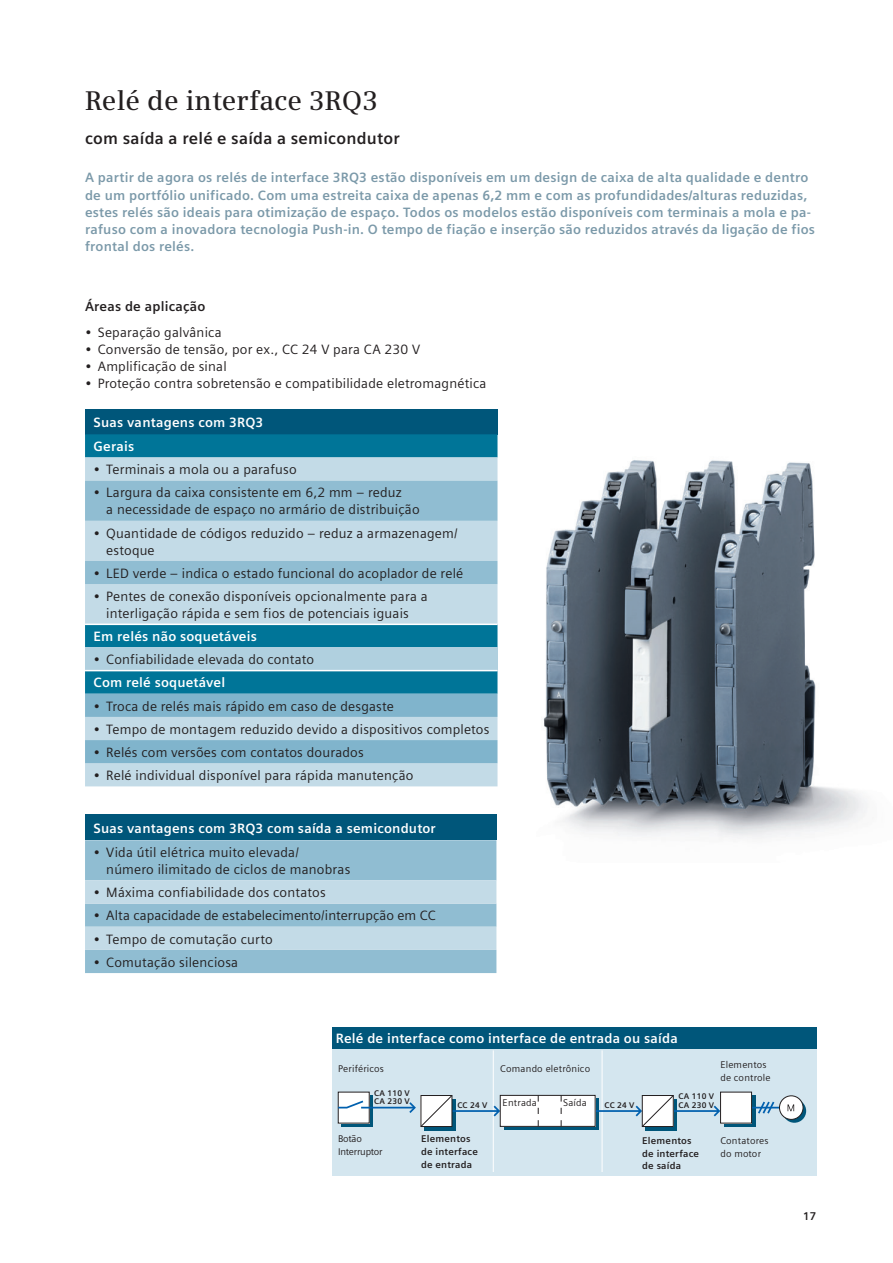
<style>
.page{position:relative;width:893px;height:1263px;background:#fff}
.page>*{position:absolute;margin:0;border:0;box-sizing:border-box;transform-origin:0 0}
._01__Headline__18pt{font:600 27px "Siemens Serif";letter-spacing:.005em;color:#231f20}
.Global_11_pt_Bold_Bl{font:700 16.5px "Siemens Sans";letter-spacing:.015em;color:#231f20}
.t1{font:13.5px/17px "Siemens Sans";letter-spacing:.015em;color:#231f20}
._11_Lead_In_9pt_4mm{font:700 13.5px/17px "Siemens Sans";letter-spacing:.015em;color:#7b99a9}
._04__Copy_Roman__9pt{font:700 13.5px "Siemens Sans";letter-spacing:.015em;color:#fff}
.Copy_Bold_9pt4mm_whi{font:700 13.5px "Siemens Sans";letter-spacing:.015em;color:#fff}
._04__Copy_Roman__9pt-2{font:700 13.5px "Siemens Sans";letter-spacing:.015em;color:#231f20}
.t2{font:700 11.25px "Siemens Sans";color:#231f20}
._04__Copy___6_5pt_3m{font:9.75px/12.8px "Siemens Sans";letter-spacing:.02em;color:#231f20}
._04__Copy___6_5pt_3m-2{font:700 9.75px/12.8px "Siemens Sans";letter-spacing:.02em;color:#231f20}
._04__Copy___6_5pt_3m-3{font:9.75px/12.8px "Siemens Sans";letter-spacing:-.02em;color:#231f20}
._04__Copy___5_5pt_2{font:700 8.25px/8.6px "Siemens Sans";letter-spacing:.02em;color:#231f20}
</style>
<div class="page">
<div style="left:332px;top:1048px;width:484px;height:128px;background:#d4e6ef"></div>
<div style="left:332px;top:1027px;width:484px;height:21px;background:#00567a"></div>
<hr style="left:493px;top:1050px;width:1px;height:122px;background:#fff">
<hr style="left:602px;top:1050px;width:1px;height:122px;background:#fff">
<svg style="left:342px;top:1095px;width:31px;height:31px"></svg>
<svg style="left:724px;top:1095px;width:31px;height:31px"></svg>
<div style="left:338px;top:1092px;width:31px;height:31px;background:#fff"></div>
<svg style="left:337px;top:1099px;width:28px;height:10px"></svg>
<hr style="left:361px;top:1107px;width:53px;height:1px;background:#0160ae">
<hr style="left:733px;top:1107px;width:62px;height:1px;background:#0160ae">
<svg style="left:756px;top:1101px;width:20px;height:13px"></svg>
<svg style="left:783px;top:1099px;width:23px;height:24px"></svg>
<div style="left:779px;top:1096px;width:24px;height:23px;background:#fff;border-radius:50%"></div>
<div style="left:779px;top:1096px;width:24px;height:23px;border:1px solid #231f20;border-radius:50%"></div>
<svg style="left:787px;top:1104px;width:7px;height:7px"></svg>
<div style="left:720px;top:1092px;width:31px;height:31px;background:#fff"></div>
<div style="left:720px;top:1092px;width:32px;height:31px;border:1px solid #231f20"></div>
<div style="left:504px;top:1099px;width:95px;height:31px;background:linear-gradient(to right,#00567a,#00567a)"></div>
<div style="left:424px;top:1099px;width:31px;height:31px;background:#00567a"></div>
<div style="left:646px;top:1099px;width:31px;height:31px;background:#00567a"></div>
<svg style="left:407px;top:1095px;width:94px;height:32px"></svg>
<svg style="left:578px;top:1095px;width:143px;height:32px"></svg>
<div style="left:500px;top:1095px;width:95px;height:31px;background:#fff"></div>
<svg style="left:538px;top:1097px;width:1px;height:27px"></svg>
<svg style="left:561px;top:1097px;width:1px;height:27px"></svg>
<div style="left:500px;top:1095px;width:95px;height:31px;border:1px solid #231f20"></div>
<div style="left:85px;top:815px;width:411px;height:25px;background:#00567a"></div>
<div style="left:85px;top:840px;width:411px;height:133px;background:#90bdd2"></div>
<svg style="left:85px;top:880px;width:411px;height:70px;background:#b2d1e0"></svg>
<img style="left:543px;top:460px;width:325px;height:379px">
<div style="left:85px;top:409px;width:412px;height:25px;background:#00567a"></div>
<div style="left:85px;top:434px;width:412px;height:23px;background:#007598"></div>
<svg style="left:85px;top:457px;width:412px;height:329px;background:#81b8cc"></svg>
<svg style="left:85px;top:481px;width:412px;height:103px;background:#a3c8da"></svg>
<div style="left:85px;top:647px;width:412px;height:24px;background:#b0d0df"></div>
<svg style="left:85px;top:694px;width:412px;height:69px;background:#96c1d5"></svg>
<hr style="left:85px;top:670px;width:412px;height:1px;background:#fff">
<hr style="left:85px;top:624px;width:412px;height:1px;background:#fff">
<p class="_01__Headline__18pt" style="left:85px;top:85px;width:295px">Relé de interface 3RQ3</p>
<p class="Global_11_pt_Bold_Bl" style="left:85px;top:129px;width:316px">com saída a relé e saída a semicondutor</p>
<p class="_11_Lead_In_9pt_4mm" style="left:85px;top:169px;width:731px">A partir de agora os relés de interface 3RQ3 estão disponíveis em um design de caixa de alta qualidade e dentro de um portfólio unificado. Com uma estreita caixa de apenas 6,2 mm e com as profundidades/alturas reduzidas, estes relés são ideais para otimização de espaço. Todos os modelos estão disponíveis com terminais a mola e pa&shy;rafuso com a inovadora tecnologia Push-in. O tempo de fiação e inserção são reduzidos através da ligação de fios frontal dos relés.</p>
<p class="_04__Copy_Roman__9pt-2" style="left:85px;top:299px;width:122px">Áreas de aplicação</p>
<p class="t1" style="left:85px;top:323px;width:138px">• Separação galvânica</p>
<p class="t1" style="left:85px;top:340px;width:337px">• Conversão de tensão, por ex., CC 24 V para CA 230 V</p>
<p class="t1" style="left:85px;top:357px;width:143px">• Amplificação de sinal</p>
<p class="t1" style="left:85px;top:374px;width:403px">• Proteção contra sobretensão e compatibilidade eletromagnética</p>
<p class="Copy_Bold_9pt4mm_whi" style="left:94px;top:414px;width:171px">Suas vantagens com 3RQ3</p>
<p class="Copy_Bold_9pt4mm_whi" style="left:94px;top:439px;width:42px">Gerais</p>
<p class="t1" style="left:94px;top:461px;width:205px">• Terminais a mola ou a parafuso</p>
<p class="t1" style="left:106px;top:484px;width:315px;text-indent:-13px">• Largura da caixa consistente em 6,2 mm – reduz<br>a necessidade de espaço no armário de distribuição</p>
<p class="t1" style="left:106px;top:524px;width:353px;text-indent:-13px">• Quantidade de códigos reduzido – reduz a armazenagem/ estoque</p>
<p class="t1" style="left:94px;top:565px;width:371px">• LED verde – indica o estado funcional do acoplador de relé</p>
<p class="t1" style="left:94px;top:588px;width:336px;text-align:center">• Pentes de conexão disponíveis opcionalmente para a interligação rápida e sem fios de potenciais iguais</p>
<p class="Copy_Bold_9pt4mm_whi" style="left:94px;top:629px;width:165px">Em relés não soquetáveis</p>
<p class="t1" style="left:94px;top:651px;width:222px">• Confiabilidade elevada do contato</p>
<p class="Copy_Bold_9pt4mm_whi" style="left:94px;top:675px;width:133px">Com relé soquetável</p>
<p class="t1" style="left:94px;top:697px;width:302px">• Troca de relés mais rápido em caso de desgaste</p>
<p class="t1" style="left:94px;top:721px;width:397px">• Tempo de montagem reduzido devido a dispositivos completos</p>
<p class="t1" style="left:94px;top:744px;width:272px">• Relés com versões com contatos dourados</p>
<p class="t1" style="left:94px;top:767px;width:321px">• Relé individual disponível para rápida manutenção</p>
<p class="_04__Copy_Roman__9pt" style="left:94px;top:820px;width:344px">Suas vantagens com 3RQ3 com saída a semicondutor</p>
<p class="t1" style="left:106px;top:844px;width:246px;text-indent:-13px">• Vida útil elétrica muito elevada/<br>número ilimitado de ciclos de manobras</p>
<p class="t1" style="left:94px;top:884px;width:234px">• Máxima confiabilidade dos contatos</p>
<p class="t1" style="left:94px;top:907px;width:344px">• Alta capacidade de estabelecimento/interrupção em CC</p>
<p class="t1" style="left:94px;top:930px;width:181px">• Tempo de comutação curto</p>
<p class="t1" style="left:94px;top:954px;width:146px">• Comutação silenciosa</p>
<p class="_04__Copy_Roman__9pt" style="left:336px;top:1030px;width:343px">Relé de interface como interface de entrada ou saída</p>
<p class="_04__Copy___6_5pt_3m" style="left:720px;top:1059px;width:52px">Elementos de controle</p>
<p class="_04__Copy___6_5pt_3m" style="left:338px;top:1062px;width:48px">Periféricos</p>
<p class="_04__Copy___6_5pt_3m" style="left:500px;top:1062px;width:91px">Comando eletrônico</p>
<p class="_04__Copy___6_5pt_3m" style="left:503px;top:1096px;width:36px">Entrada</p>
<p class="_04__Copy___6_5pt_3m" style="left:563px;top:1096px;width:25px">Saída</p>
<p class="_04__Copy___5_5pt_2" style="left:374px;top:1088px;width:37px">CA 110 V<br>CA 230 V</p>
<p class="_04__Copy___6_5pt_3m-3" style="left:338px;top:1133px;width:46px">Botão<br>Interruptor</p>
<p class="_04__Copy___5_5pt_2" style="left:457px;top:1101px;width:31px">CC 24 V</p>
<p class="_04__Copy___5_5pt_2" style="left:604px;top:1101px;width:31px">CC 24 V</p>
<p class="_04__Copy___5_5pt_2" style="left:678px;top:1092px;width:37px">CA 110 V<br>CA 230 V</p>
<p class="_04__Copy___6_5pt_3m-2" style="left:421px;top:1133px;width:58px">Elementos de interface de entrada</p>
<p class="_04__Copy___6_5pt_3m-2" style="left:642px;top:1134px;width:58px">Elementos de interface de saída</p>
<p class="_04__Copy___6_5pt_3m" style="left:720px;top:1134px;width:50px">Contatores do motor</p>
<p class="t2" style="left:803px;top:1209px;width:15px">17</p>
</div>
